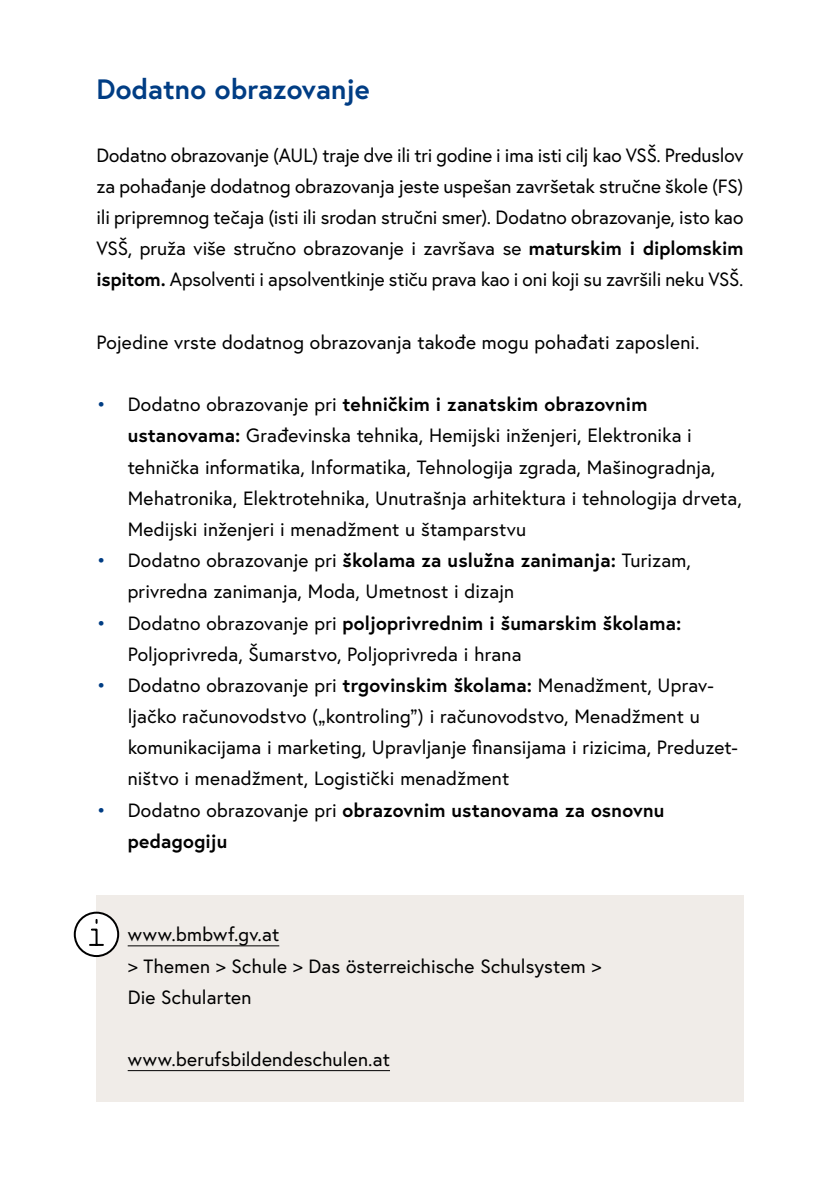
<style>
.page{position:relative;width:840px;height:1191px;background:#fff}
.page>*{position:absolute;margin:0;border:0;box-sizing:border-box;transform-origin:0 0}
.h2_ohne_Nummerierung{font:700 28px "Europa Austria";letter-spacing:-.005em;color:#003d84}
.p_Abstand_danach{font:19.2px/31.2px "Europa Austria";letter-spacing:.005em;color:#000}
.Infobox_p_Infobox{font:19.2px/31.2px "Europa Austria";letter-spacing:.01em;color:#000}
.t1{font:700 19.2px/31.2px "Europa Austria";letter-spacing:.01em;color:#000}
.s1{font-weight:700}
.s2{color:#003d84}
.s3{font-weight:400;color:#003d84}
.s4{font-weight:400}
</style>
<div class="page">
<div style="left:96px;top:895px;width:647px;height:144px;background:#f0ece8"></div>
<hr style="left:128px;top:945px;width:151px;height:1px;background:#000">
<div style="left:96px;top:1020px;width:647px;height:81px;background:#f0ece8"></div>
<hr style="left:128px;top:1070px;width:262px;height:1px;background:#000">
<div style="left:75px;top:912px;width:43px;height:44px;background:#fff;border-radius:50%"></div>
<div style="left:74px;top:911px;width:45px;height:46px;border:2px solid #000;border-radius:50%"></div>
<svg style="left:89px;top:919px;width:15px;height:27px"></svg>
<h2 class="h2_ohne_Nummerierung" style="left:96px;top:70px;width:274px">Dodatno obrazovanje</h2>
<p class="p_Abstand_danach" style="left:96px;top:139px;width:648px;text-align:justify">Dodatno obrazovanje (AUL) traje dve ili tri godine i ima isti cilj kao VSŠ. Preduslov za pohađanje dodatnog obrazovanja jeste uspešan završetak stručne škole (FS) ili pripremnog tečaja (isti ili srodan stručni smer). Dodatno obrazovanje, isto kao VSŠ, pruža više stručno obrazovanje i završava se <span class="s1">maturskim i diplomskim ispitom.</span> Apsolventi i apsolventkinje stiču prava kao i oni koji su završili neku VSŠ.</p>
<p class="p_Abstand_danach" style="left:96px;top:326px;width:604px">Pojedine vrste dodatnog obrazovanja takođe mogu pohađati zaposleni.</p>
<p class="p_Abstand_danach" style="left:128px;top:388px;width:615px;text-indent:-31px"><span class="s2">•</span> Dodatno obrazovanje pri <span class="s1">tehničkim i zanatskim obrazovnim ustanovama:</span> Građevinska tehnika, Hemijski inženjeri, Elektronika i tehnička informatika, Informatika, Tehnologija zgrada, Mašinogradnja, Mehatronika, Elektrotehnika, Unutrašnja arhitektura i tehnologija drveta, Medijski inženjeri i menadžment u štamparstvu</p>
<p class="p_Abstand_danach" style="left:128px;top:544px;width:564px;text-indent:-31px"><span class="s2">•</span> Dodatno obrazovanje pri <span class="s1">školama za uslužna zanimanja:</span> Turizam, privredna zanimanja, Moda, Umetnost i dizajn</p>
<p class="p_Abstand_danach" style="left:128px;top:607px;width:554px;text-indent:-31px"><span class="s2">•</span> Dodatno obrazovanje pri <span class="s1">poljoprivrednim i šumarskim školama:<br></span>Poljoprivreda, Šumarstvo, Poljoprivreda i hrana</p>
<p class="p_Abstand_danach" style="left:128px;top:669px;width:611px;text-indent:-31px"><span class="s2">•</span> Dodatno obrazovanje pri <span class="s1">trgovinskim školama:</span> Menadžment, Uprav&shy;ljačko računovodstvo („kontroling”) i računovodstvo, Menadžment u komunikacijama i marketing, Upravljanje finansijama i rizicima, Preduzet&shy;ništvo i menadžment, Logistički menadžment</p>
<p class="t1" style="left:128px;top:794px;width:538px;text-indent:-31px"><span class="s3">•</span> <span class="s4">Dodatno obrazovanje pri</span> obrazovnim ustanovama za osnovnu pedagogiju</p>
<p class="Infobox_p_Infobox" style="left:128px;top:918px;width:475px">www.bmbwf.gv.at<br>&gt; Themen &gt; Schule &gt; Das österreichische Schulsystem &gt;<br>Die Schularten</p>
<p class="Infobox_p_Infobox" style="left:128px;top:1043px;width:263px">www.berufsbildendeschulen.at</p>
</div>
